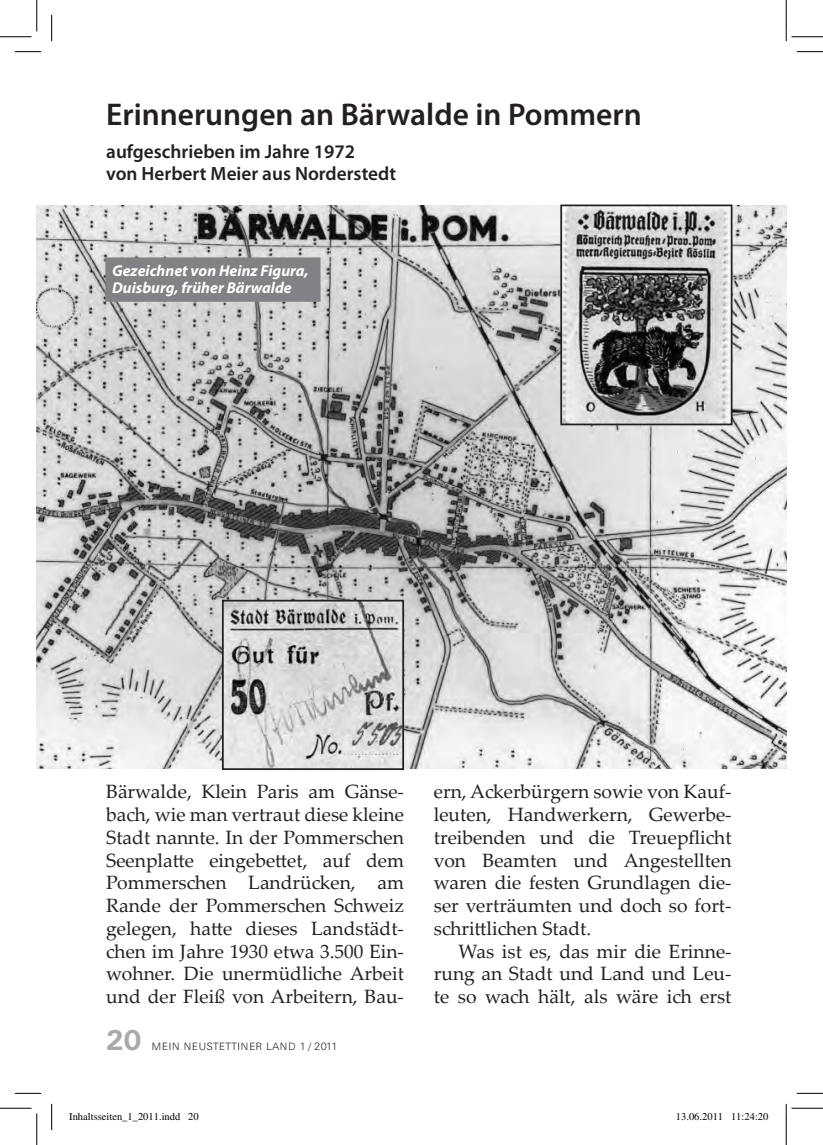
<style>
.page{position:relative;width:823px;height:1145px;background:#fff}
.page>*{position:absolute;margin:0;border:0;box-sizing:border-box;transform-origin:0 0}
.t1{font:600 31.5px "Myriad Pro";color:#231f20}
.t2{font:700 28px "Univers BQ";color:#a8a9ad}
.t3{font:19.25px/22.8px "Palatino Linotype";color:#231f20;text-align:justify}
.t4{font:600 19.25px/22.8px "Myriad Pro";color:#231f20}
.t5{font:italic 700 15.75px/17.5px "Myriad Pro";color:#fff}
.t6{font:10.5px "Times";color:#000}
.t7{font:300 10.5px "Univers BQ";letter-spacing:.07em;color:#231f20}
</style>
<div class="page">
<img style="left:37px;top:205px;width:749px;height:564px">
<img style="left:225px;top:603px;width:176px;height:164px">
<div style="left:222px;top:600px;width:182px;height:170px;border:2px solid #231f20"></div>
<img style="left:563px;top:208px;width:166px;height:214px">
<div style="left:560px;top:205px;width:172px;height:220px;border:2px solid #231f20"></div>
<div style="left:106px;top:258px;width:214px;height:43px;background:#808285"></div>
<div style="left:105px;top:257px;width:215px;height:45px;border:2px solid #808285"></div>
<svg style="left:15px;top:51px;width:26px;height:1px"></svg>
<svg style="left:796px;top:51px;width:27px;height:1px"></svg>
<svg style="left:15px;top:1093px;width:26px;height:1px"></svg>
<svg style="left:796px;top:1093px;width:27px;height:1px"></svg>
<svg style="left:51px;top:15px;width:1px;height:26px"></svg>
<svg style="left:51px;top:1104px;width:1px;height:26px"></svg>
<hr style="left:0;top:36px;width:32px;height:1px;background:#000">
<hr style="left:791px;top:36px;width:32px;height:1px;background:#000">
<hr style="left:0;top:1108px;width:32px;height:1px;background:#000">
<hr style="left:791px;top:1108px;width:32px;height:1px;background:#000">
<hr style="left:36px;top:0;width:1px;height:32px;background:#000">
<hr style="left:36px;top:1113px;width:1px;height:32px;background:#000">
<hr style="left:786px;top:0;width:1px;height:32px;background:#000">
<hr style="left:786px;top:1113px;width:1px;height:32px;background:#000">
<div style="left:193px;top:1112px;width:6px;height:8px;border:1px solid #fff;border-radius:50%"></div>
<div style="left:763px;top:1112px;width:5px;height:8px;border:1px solid #fff;border-radius:50%"></div>
<h1 class="t1" style="left:106px;top:94px;width:537px">Erinnerungen an Bärwalde in Pommern</h1>
<p class="t4" style="left:106px;top:139px;width:291px">aufgeschrieben im Jahre 1972<br>von Herbert Meier aus Norderstedt</p>
<p class="t5" style="left:112px;top:261px;width:198px">Gezeichnet von Heinz Figura,<br>Duisburg, früher Bärwalde</p>
<p class="t3" style="left:106px;top:780px;width:299px">Bärwalde, Klein Paris am Gänse&shy;bach, wie man vertraut diese kleine Stadt nannte. In der Pommerschen Seenplatte eingebettet, auf dem Pommerschen Landrücken, am Rande der Pommerschen Schweiz gelegen, hatte dieses Landstädt&shy;chen im Jahre 1930 etwa 3.500 Ein&shy;wohner. Die unermüdliche Arbeit und der Fleiß von Arbeitern, Bau-</p>
<p class="t3" style="left:434px;top:780px;width:299px">ern, Ackerbürgern sowie von Kauf&shy;leuten, Handwerkern, Gewerbe&shy;treibenden und die Treuepflicht von Beamten und Angestellten waren die festen Grundlagen die&shy;ser verträumten und doch so fort&shy;schrittlichen Stadt.</p>
<p class="t3" style="left:434px;top:939px;width:299px;text-indent:25px">Was ist es, das mir die Erinne&shy;rung an Stadt und Land und Leu&shy;te so wach hält, als wäre ich erst</p>
<h2 class="t2" style="left:106px;top:1024px;width:37px">20</h2>
<p class="t7" style="left:152px;top:1040px;width:187px">MEIN NEUSTETTINER LAND 1 / 2011</p>
<p class="t6" style="left:69px;top:1110px;width:131px">Inhaltsseiten_1_2011.indd 20</p>
<p class="t6" style="left:676px;top:1110px;width:94px">13.06.2011 11:24:20</p>
</div>
